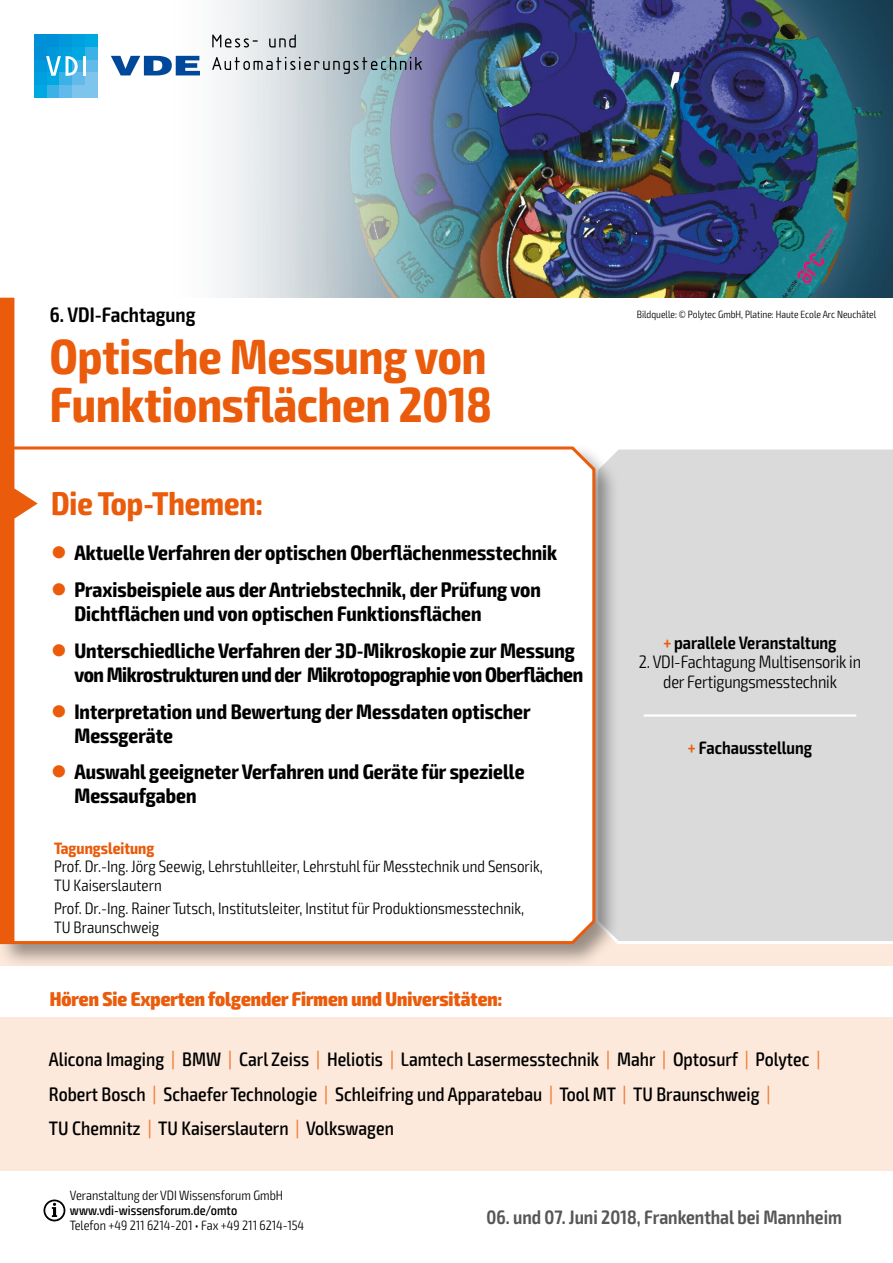
<style>
.page{position:relative;width:893px;height:1263px;background:#fff}
.page>*{position:absolute;margin:0;border:0;box-sizing:border-box;transform-origin:0 0}
.t1{font:700 condensed 49.5px/48px "Exo 2";color:#ea5b0b}
.t2{font:700 condensed 33px "Exo 2";color:#ea5b0b}
.t3{font:700 condensed 21px/24px "Exo 2";color:#000}
.t4{font:700 condensed 21px/24px "Exo 2";letter-spacing:-.02em;color:#000}
.t5{font:600 condensed 21px "Exo 2";color:#000}
.t6{font:800 condensed 20.1px "Exo 2";color:#ea5b0b}
.t7{font:500 condensed 19.5px/34.5px "Exo 2";color:#000}
.t8{font:600 condensed 19.5px "Exo 2";color:#575756}
.t9{font:300 condensed 18px/19.5px "Exo 2";letter-spacing:-.01em;color:#000;text-align:center}
.t10{font:600 condensed 18px "Exo 2";color:#000}
.t11{font:300 condensed 16.5px/18.8px "Exo 2";color:#000}
.t12{font:700 condensed 16.5px "Exo 2";color:#ea5b0b}
.t13{font:300 condensed 13.5px "Exo 2";color:#000}
.t14{font:500 condensed 13.5px "Exo 2";color:#000}
.t15{font:300 condensed 10.5px "Exo 2";color:#000}
.s1{color:#ea5b0b}
.s2{color:#f07f3c}
</style>
<div class="page">
<img style="left:155px;top:0;width:738px;height:298px">
<div style="left:620px;top:449px;width:273px;height:496px;background:#dadada"></div>
<div style="left:0;top:443px;width:620px;height:526px;background:#000;opacity:.4"></div>
<svg style="left:0;top:445px;width:597px;height:500px"></svg>
<svg style="left:44px;top:1199px;width:21px;height:22px"></svg>
<svg style="left:0;top:298px;width:38px;height:646px"></svg>
<div style="left:0;top:1017px;width:893px;height:153px;background:#fde9db"></div>
<hr style="left:644px;top:714px;width:212px;height:3px;background:#fff">
<svg style="left:212px;top:57px;width:210px;height:17px;background:#a2acb2"></svg>
<svg style="left:212px;top:34px;width:46px;height:14px"></svg>
<svg style="left:269px;top:34px;width:27px;height:13px"></svg>
<svg style="left:111px;top:56px;width:89px;height:19px"></svg>
<div style="left:34px;top:85px;width:13px;height:13px;background:#00a8e2"></div>
<div style="left:47px;top:85px;width:13px;height:13px;background:#3cb1e6"></div>
<div style="left:60px;top:85px;width:12px;height:13px;background:#62baea"></div>
<div style="left:72px;top:85px;width:13px;height:13px;background:#7fc4ed"></div>
<div style="left:85px;top:85px;width:13px;height:13px;background:#7fc4ed"></div>
<div style="left:34px;top:72px;width:13px;height:13px;background:#00a0df"></div>
<div style="left:47px;top:72px;width:13px;height:13px;background:#00a8e2"></div>
<div style="left:60px;top:72px;width:12px;height:13px;background:#3cb1e6"></div>
<div style="left:72px;top:72px;width:13px;height:13px;background:#62baea"></div>
<div style="left:85px;top:72px;width:13px;height:13px;background:#7fc4ed"></div>
<div style="left:34px;top:60px;width:13px;height:12px;background:#0098db"></div>
<div style="left:72px;top:60px;width:13px;height:12px;background:#3cb1e6"></div>
<div style="left:85px;top:60px;width:13px;height:12px;background:#62baea"></div>
<div style="left:34px;top:47px;width:13px;height:13px;background:#0090d7"></div>
<div style="left:47px;top:47px;width:13px;height:13px;background:#0098db"></div>
<div style="left:60px;top:47px;width:12px;height:13px;background:#00a0df"></div>
<div style="left:72px;top:47px;width:13px;height:13px;background:#00a8e2"></div>
<div style="left:85px;top:47px;width:13px;height:13px;background:#3cb1e6"></div>
<div style="left:34px;top:34px;width:13px;height:13px;background:#0090d7"></div>
<div style="left:47px;top:34px;width:13px;height:13px;background:#0090d7"></div>
<div style="left:60px;top:34px;width:12px;height:13px;background:#0098db"></div>
<div style="left:72px;top:34px;width:13px;height:13px;background:#00a0df"></div>
<div style="left:85px;top:34px;width:13px;height:13px;background:#00a8e2"></div>
<svg style="left:46px;top:56px;width:32px;height:20px"></svg>
<hr style="left:83px;top:56px;width:3px;height:20px;background:#fff">
<p class="t5" style="left:50px;top:302px;width:147px">6. VDI-Fachtagung</p>
<p class="t15" style="left:637px;top:308px;width:241px">Bildquelle: © Polytec GmbH, Platine: Haute Ecole Arc Neuchâtel</p>
<h1 class="t1" style="left:50px;top:334px;width:443px">Optische Messung von<br>Funktionsflächen 2018</h1>
<h2 class="t2" style="left:51px;top:484px;width:214px">Die Top-Themen:</h2>
<p class="t3" style="left:51px;top:541px;width:508px"><span class="s1">●</span> Aktuelle Verfahren der optischen Oberflächenmesstechnik</p>
<p class="t3" style="left:74px;top:578px;width:468px;text-indent:-23px"><span class="s1">●</span> Praxisbeispiele aus der Antriebstechnik, der Prüfung von<br>Dichtflächen und von optischen Funktionsflächen</p>
<p class="t4" style="left:74px;top:639px;width:510px;text-indent:-23px"><span class="s1">●</span> Unterschiedliche Verfahren der 3D-Mikroskopie zur Messung von Mikrostrukturen und der Mikrotopographie von Oberflächen</p>
<p class="t3" style="left:74px;top:700px;width:458px;text-indent:-23px"><span class="s1">●</span> Interpretation und Bewertung der Messdaten optischer<br>Messgeräte</p>
<p class="t3" style="left:74px;top:760px;width:452px;text-indent:-23px"><span class="s1">●</span> Auswahl geeigneter Verfahren und Geräte für spezielle<br>Messaufgaben</p>
<p class="t12" style="left:54px;top:838px;width:102px">Tagungsleitung</p>
<p class="t11" style="left:54px;top:857px;width:490px">Prof. Dr.-Ing. Jörg Seewig, Lehrstuhlleiter, Lehrstuhl für Messtechnik und Sensorik,<br>TU Kaiserslautern</p>
<p class="t11" style="left:54px;top:899px;width:472px">Prof. Dr.-Ing. Rainer Tutsch, Institutsleiter, Institut für Produktionsmesstechnik,<br>TU Braunschweig</p>
<p class="t6" style="left:50px;top:986px;width:454px">Hören Sie Experten folgender Firmen und Universitäten:</p>
<p class="t10" style="left:663px;top:632px;width:175px"><span class="s1">+</span> parallele Veranstaltung</p>
<p class="t9" style="left:639px;top:653px;width:224px">2. VDI-Fachtagung Multisensorik in der Fertigungsmesstechnik</p>
<p class="t10" style="left:688px;top:737px;width:126px"><span class="s1">+</span> Fachausstellung</p>
<p class="t7" style="left:49px;top:1042px;width:773px">Alicona Imaging <span class="s2">|</span> BMW <span class="s2">|</span> Carl Zeiss <span class="s2">|</span> Heliotis <span class="s2">|</span> Lamtech Lasermesstechnik <span class="s2">|</span> Mahr <span class="s2">|</span> Optosurf <span class="s2">|</span> Polytec <span class="s2">|<br></span>Robert Bosch <span class="s2">|</span> Schaefer Technologie <span class="s2">|</span> Schleifring und Apparatebau <span class="s2">|</span> Tool MT <span class="s2">|</span> TU Braunschweig <span class="s2">|<br></span>TU Chemnitz <span class="s2">|</span> TU Kaiserslautern <span class="s2">|</span> Volkswagen</p>
<p class="t13" style="left:70px;top:1187px;width:215px">Veranstaltung der VDI Wissensforum GmbH</p>
<p class="t14" style="left:70px;top:1202px;width:169px">www.vdi-wissensforum.de/omto</p>
<p class="t13" style="left:70px;top:1217px;width:236px">Telefon +49 211 6214-201 • Fax +49 211 6214-154</p>
<p class="t8" style="left:486px;top:1205px;width:357px">06. und 07. Juni 2018, Frankenthal bei Mannheim</p>
</div>
